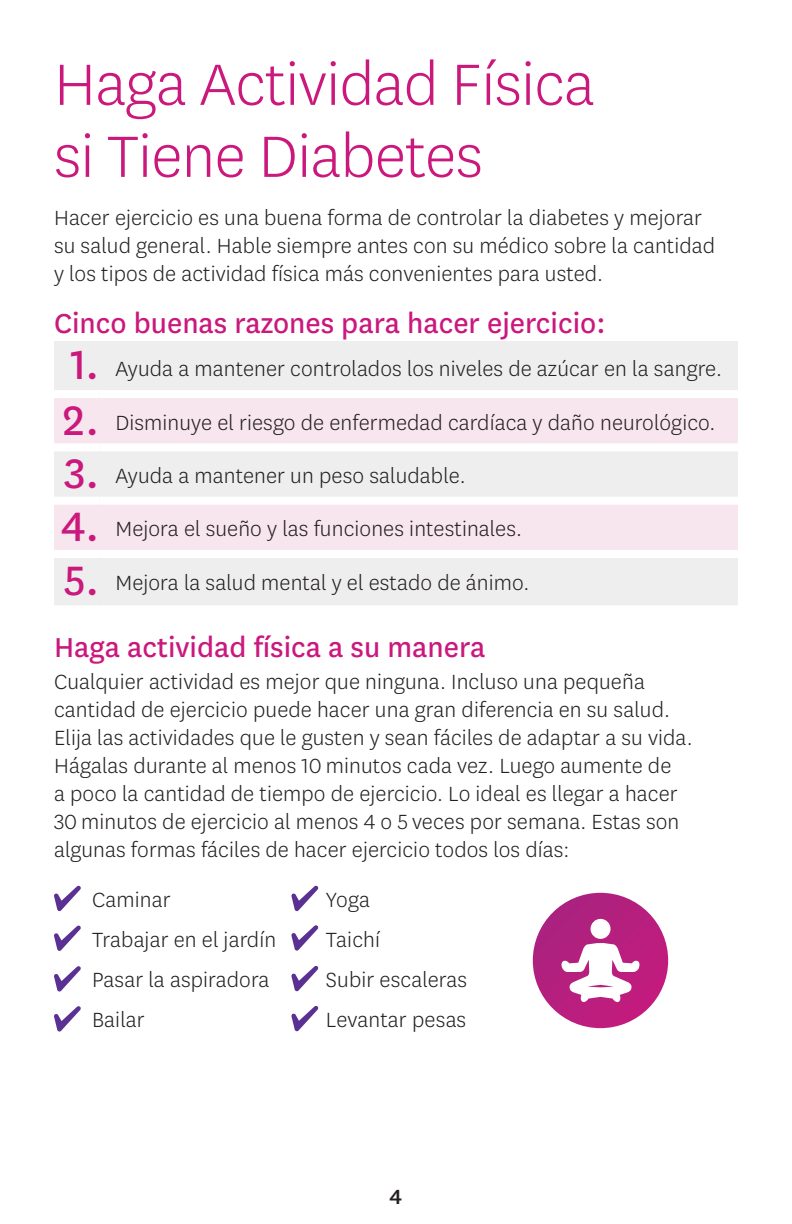
<style>
.page{position:relative;width:792px;height:1224px;background:#fff}
.page>*{position:absolute;margin:0;border:0;box-sizing:border-box;transform-origin:0 0}
.t1{font:300 68px/72px "Centene Sans";letter-spacing:-.01em;color:#ca187d}
.t2{font:32px "Centene Sans";color:#ca187d}
.t3{font:300 24px/28px "Centene Sans";letter-spacing:.005em;color:#231f20}
.t4{font:500 24px "Centene Sans";color:#231f20}
.s1{font-weight:400;font-size:48px;color:#ca187d}
</style>
<div class="page">
<div style="left:533px;top:893px;width:135px;height:135px;background:linear-gradient(to right,#ad227f,#bf1d7e);border-radius:68px"></div>
<svg style="left:561px;top:943px;width:79px;height:60px"></svg>
<div style="left:54px;top:341px;width:45px;height:53px;background:#eeeeef"></div>
<div style="left:99px;top:341px;width:639px;height:53px;background:#eeeeef"></div>
<div style="left:54px;top:447px;width:45px;height:54px;background:#eeeeef"></div>
<div style="left:99px;top:447px;width:639px;height:54px;background:#eeeeef"></div>
<div style="left:54px;top:554px;width:45px;height:53px;background:#eeeeef"></div>
<div style="left:99px;top:554px;width:639px;height:53px;background:#eeeeef"></div>
<div style="left:54px;top:394px;width:45px;height:53px;background:#f7e6ed"></div>
<div style="left:99px;top:394px;width:639px;height:53px;background:#f7e6ed"></div>
<div style="left:54px;top:501px;width:45px;height:53px;background:#f7e6ed"></div>
<div style="left:99px;top:501px;width:639px;height:53px;background:#f7e6ed"></div>
<hr style="left:54px;top:605px;width:45px;height:4px;background:#fff">
<hr style="left:99px;top:605px;width:639px;height:4px;background:#fff">
<div style="left:54px;top:390px;width:45px;height:8px;background:#fff"></div>
<div style="left:99px;top:390px;width:639px;height:8px;background:#fff"></div>
<div style="left:54px;top:443px;width:45px;height:8px;background:#fff"></div>
<div style="left:99px;top:443px;width:639px;height:8px;background:#fff"></div>
<div style="left:54px;top:497px;width:45px;height:8px;background:#fff"></div>
<div style="left:99px;top:497px;width:639px;height:8px;background:#fff"></div>
<div style="left:54px;top:550px;width:45px;height:8px;background:#fff"></div>
<div style="left:99px;top:550px;width:639px;height:8px;background:#fff"></div>
<svg style="left:54px;top:886px;width:27px;height:25px"></svg>
<svg style="left:54px;top:925px;width:27px;height:26px"></svg>
<svg style="left:54px;top:966px;width:27px;height:26px"></svg>
<svg style="left:54px;top:1006px;width:27px;height:26px"></svg>
<svg style="left:291px;top:886px;width:27px;height:25px"></svg>
<svg style="left:291px;top:925px;width:27px;height:26px"></svg>
<svg style="left:291px;top:966px;width:27px;height:25px"></svg>
<svg style="left:291px;top:1006px;width:27px;height:25px"></svg>
<div style="left:591px;top:919px;width:20px;height:20px;background:#fff;border-radius:50%"></div>
<h2 class="t1" style="left:54px;top:46px;width:542px">Haga Actividad Física si Tiene Diabetes</h2>
<p class="t3" style="left:54px;top:203px;width:663px">Hacer ejercicio es una buena forma de controlar la diabetes y mejorar su salud general. Hable siempre antes con su médico sobre la cantidad y los tipos de actividad física más convenientes para usted.</p>
<h3 class="t2" style="left:54px;top:302px;width:553px">Cinco buenas razones para hacer ejercicio:</h3>
<p class="t3" style="left:71px;top:354px;width:653px"><span class="s1">1.</span> Ayuda a mantener controlados los niveles de azúcar en la sangre.</p>
<p class="t3" style="left:63px;top:408px;width:654px"><span class="s1">2.</span> Disminuye el riesgo de enfermedad cardíaca y daño neurológico.</p>
<p class="t3" style="left:64px;top:461px;width:403px"><span class="s1">3.</span> Ayuda a mantener un peso saludable.</p>
<p class="t3" style="left:61px;top:514px;width:462px"><span class="s1">4.</span> Mejora el sueño y las funciones intestinales.</p>
<p class="t3" style="left:64px;top:568px;width:467px"><span class="s1">5.</span> Mejora la salud mental y el estado de ánimo.</p>
<h3 class="t2" style="left:54px;top:626px;width:433px">Haga actividad física a su manera</h3>
<p class="t3" style="left:54px;top:667px;width:640px">Cualquier actividad es mejor que ninguna. Incluso una pequeña cantidad de ejercicio puede hacer una gran diferencia en su salud.<br>Elija las actividades que le gusten y sean fáciles de adaptar a su vida.<br>Hágalas durante al menos 10 minutos cada vez. Luego aumente de<br>a poco la cantidad de tiempo de ejercicio. Lo ideal es llegar a hacer 30 minutos de ejercicio al menos 4 o 5 veces por semana. Estas son algunas formas fáciles de hacer ejercicio todos los días:</p>
<p class="t3" style="left:92px;top:885px;width:80px">Caminar</p>
<p class="t3" style="left:92px;top:925px;width:186px">Trabajar en el jardín</p>
<p class="t3" style="left:92px;top:965px;width:179px">Pasar la aspiradora</p>
<p class="t3" style="left:92px;top:1005px;width:54px">Bailar</p>
<p class="t3" style="left:326px;top:885px;width:46px">Yoga</p>
<p class="t3" style="left:326px;top:925px;width:56px">Taichí</p>
<p class="t3" style="left:326px;top:965px;width:143px">Subir escaleras</p>
<p class="t3" style="left:326px;top:1005px;width:142px">Levantar pesas</p>
<p class="t4" style="left:390px;top:1180px;width:14px">4</p>
</div>
